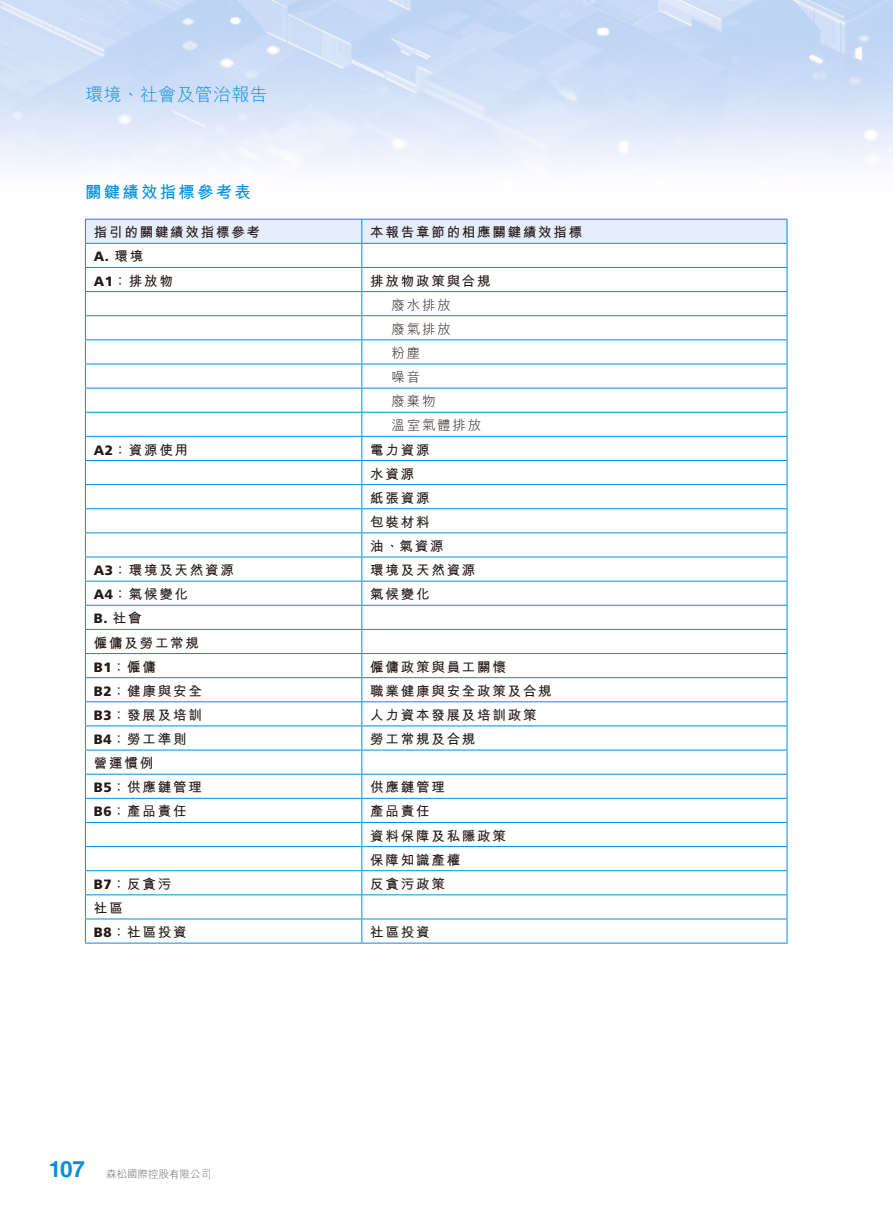
<style>
.page{position:relative;width:893px;height:1212px;background:#fff}
.page>*{position:absolute;margin:0;border:0;box-sizing:border-box;transform-origin:0 0}
.t1{font:700 22.5px "Helvetica LT Std";color:#008fde}
.t2{font:300 18px "M Hei HK";letter-spacing:.02em;color:#008fde}
.t3{font:700 16.5px "M Hei HK";letter-spacing:.13em;color:#008fde}
.t4{font:700 13.5px/24.2px "M Hei HK";letter-spacing:.13em;color:#231916}
.t5{font:300 13.5px/24.2px "M Hei HK";letter-spacing:.13em;color:#231916}
.t6{font:900 13.5px "Frutiger LT Std";color:#231916}
.t7{font:300 10.5px "M Hei HK";color:#666565}
.s1{font-family:"M Hei HK";font-weight:700}
.s2{font-family:"Frutiger LT Std";font-weight:900}
</style>
<div class="page">
<img style="left:0;top:0;width:893px;height:944px">
<hr style="left:85px;top:943px;width:277px;height:1px;background:#008fde">
<svg style="left:85px;top:219px;width:703px;height:724px"></svg>
<hr style="left:362px;top:943px;width:425px;height:1px;background:#008fde">
<h2 class="t2" style="left:85px;top:85px;width:184px">環境、社會及管治報告</h2>
<p class="t3" style="left:85px;top:180px;width:167px">關鍵績效指標參考表</p>
<p class="t4" style="left:94px;top:219px;width:168px">指引的關鍵績效指標參考</p>
<p class="t6" style="left:94px;top:249px;width:51px">A. <span class="s1">環境</span></p>
<p class="t4" style="left:94px;top:267px;width:80px"><span class="s2">A1</span>：排放物</p>
<p class="t4" style="left:94px;top:436px;width:96px"><span class="s2">A2</span>：資源使用</p>
<p class="t4" style="left:94px;top:557px;width:141px"><span class="s2">A3</span>：環境及天然資源</p>
<p class="t4" style="left:94px;top:581px;width:96px"><span class="s2">A4</span>：氣候變化</p>
<p class="t6" style="left:94px;top:610px;width:49px">B. <span class="s1">社會</span></p>
<p class="t4" style="left:94px;top:629px;width:107px">僱傭及勞工常規</p>
<p class="t4" style="left:94px;top:653px;width:64px"><span class="s2">B1</span>：僱傭</p>
<p class="t4" style="left:94px;top:677px;width:109px"><span class="s2">B2</span>：健康與安全</p>
<p class="t4" style="left:94px;top:702px;width:109px"><span class="s2">B3</span>：發展及培訓</p>
<p class="t4" style="left:94px;top:726px;width:94px"><span class="s2">B4</span>：勞工準則營運慣例</p>
<p class="t4" style="left:94px;top:774px;width:109px"><span class="s2">B5</span>：供應鏈管理</p>
<p class="t4" style="left:94px;top:798px;width:94px"><span class="s2">B6</span>：產品責任</p>
<p class="t4" style="left:94px;top:870px;width:79px"><span class="s2">B7</span>：反貪污社區</p>
<p class="t4" style="left:94px;top:919px;width:94px"><span class="s2">B8</span>：社區投資</p>
<h1 class="t1" style="left:49px;top:1155px;width:38px">107</h1>
<p class="t7" style="left:106px;top:1169px;width:106px">森松國際控股有限公司</p>
<p class="t4" style="left:370px;top:219px;width:213px">本報告章節的相應關鍵績效指標</p>
<p class="t4" style="left:370px;top:267px;width:122px">排放物政策與合規</p>
<p class="t5" style="left:392px;top:292px;width:91px">廢水排放<br>廢氣排放<br>粉塵<br>噪音<br>廢棄物<br>溫室氣體排放</p>
<p class="t4" style="left:370px;top:436px;width:61px">電力資源</p>
<p class="t4" style="left:370px;top:460px;width:107px">水資源<br>紙張資源<br>包裝材料<br>油、氣資源<br>環境及天然資源</p>
<p class="t4" style="left:370px;top:581px;width:61px">氣候變化</p>
<p class="t4" style="left:370px;top:653px;width:137px">僱傭政策與員工關懷</p>
<p class="t4" style="left:370px;top:677px;width:183px">職業健康與安全政策及合規</p>
<p class="t4" style="left:370px;top:702px;width:168px">人力資本發展及培訓政策</p>
<p class="t4" style="left:370px;top:726px;width:107px">勞工常規及合規</p>
<p class="t4" style="left:370px;top:774px;width:76px">供應鏈管理</p>
<p class="t4" style="left:370px;top:798px;width:61px">產品責任</p>
<p class="t4" style="left:370px;top:822px;width:137px">資料保障及私隱政策保障知識產權<br>反貪污政策</p>
<p class="t4" style="left:370px;top:919px;width:61px">社區投資</p>
</div>
